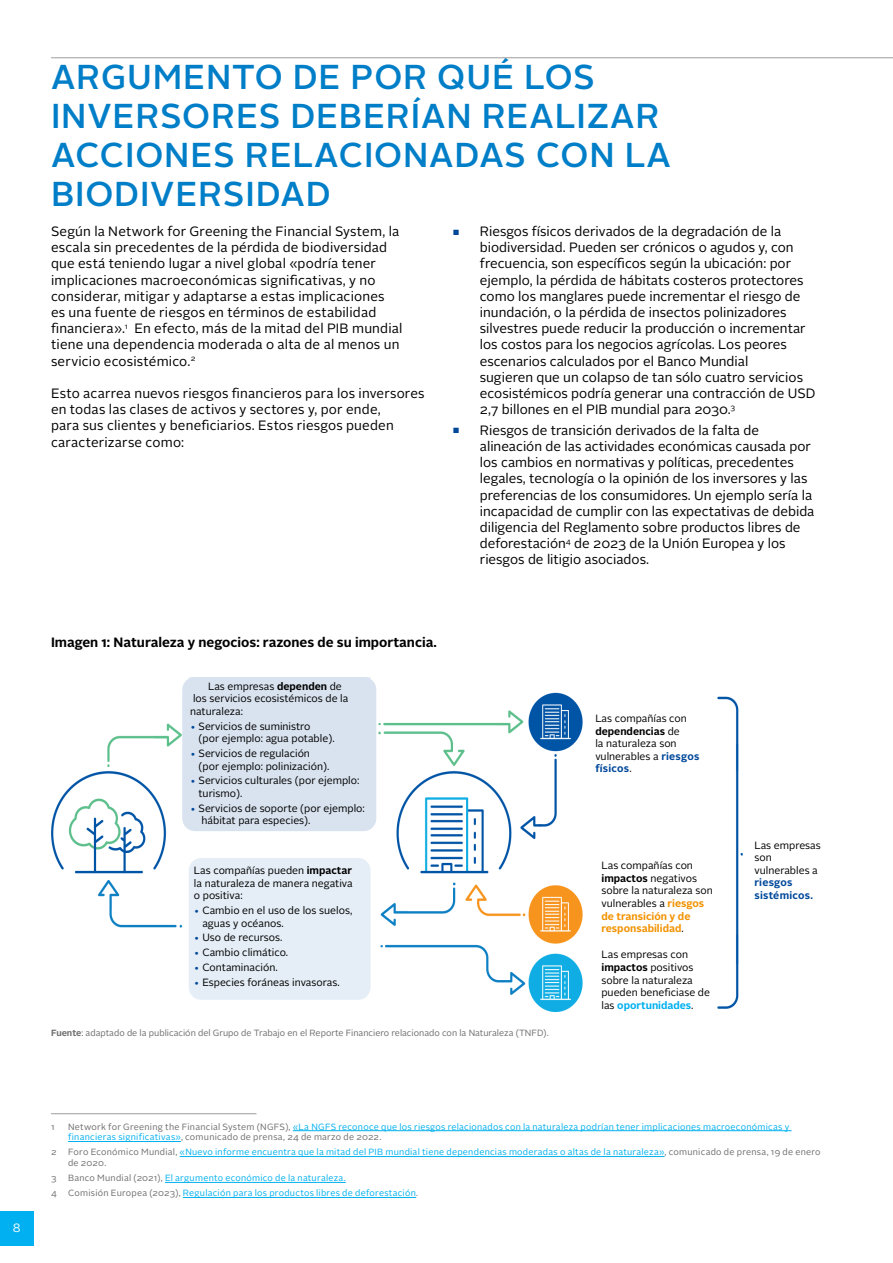
<style>
.page{position:relative;width:893px;height:1263px;background:#fff}
.page>*{position:absolute;margin:0;border:0;box-sizing:border-box;transform-origin:0 0}
.t1{font:500 34.5px/39px "Alright Sans";letter-spacing:.025em;color:#007ec7}
.t2{font:13.5px/16.2px "Alright Sans";color:#000}
.t3{font:700 13.5px "Alright Sans";color:#000}
.t4{font:12px "Alright Sans";color:#fff}
.t5{font:10.5px/12.6px "Alright Sans";color:#000}
.t6{font:700 10.5px/12.6px "Alright Sans";letter-spacing:.02em;color:#00489a}
.t7{font:9px/10.8px "Alright Sans";letter-spacing:.03em;color:#00b0f0}
.t8{font:9px "Alright Sans";color:#706f6f}
.s1{font-size:7.5px;color:#00489a}
.s2{font-weight:700}
.s3{color:#00489a}
.s4{font-weight:700;color:#00489a}
.s5{font-weight:700;color:#f39200}
.s6{font-weight:700;color:#00b0f0}
.s7{color:#706f6f}
</style>
<div class="page">
<hr style="left:51px;top:57px;width:842px;height:1px;background:#9d9d9c">
<div style="left:0;top:1212px;width:34px;height:34px;background:#00b0f0"></div>
<hr style="left:293px;top:1130px;width:499px;height:1px;background:#00b0f0">
<hr style="left:68px;top:1141px;width:113px;height:1px;background:#00b0f0">
<hr style="left:180px;top:1156px;width:485px;height:1px;background:#00b0f0">
<hr style="left:165px;top:1182px;width:181px;height:1px;background:#00b0f0">
<hr style="left:183px;top:1197px;width:233px;height:1px;background:#00b0f0">
<hr style="left:51px;top:1113px;width:206px;height:1px;background:#9d9d9c">
<img style="left:51px;top:677px;width:692px;height:334px">
<div style="left:182px;top:677px;width:194px;height:154px;background:#d9e3ef;border-radius:13px"></div>
<h1 class="t1" style="left:51px;top:58px;width:621px">ARGUMENTO DE POR QUÉ LOS<br>INVERSORES DEBERÍAN REALIZAR<br>ACCIONES RELACIONADAS CON LA<br>BIODIVERSIDAD</h1>
<p class="t2" style="left:51px;top:223px;width:353px">Según la Network for Greening the Financial System, la escala sin precedentes de la pérdida de biodiversidad que está teniendo lugar a nivel global «podría tener implicaciones macroeconómicas significativas, y no considerar, mitigar y adaptarse a estas implicaciones<br>es una fuente de riesgos en términos de estabilidad financiera».<sup>1</sup> En efecto, más de la mitad del PIB mundial tiene una dependencia moderada o alta de al menos un servicio ecosistémico.<sup>2</sup></p>
<p class="t2" style="left:51px;top:385px;width:375px">Esto acarrea nuevos riesgos financieros para los inversores en todas las clases de activos y sectores y, por ende,<br>para sus clientes y beneficiarios. Estos riesgos pueden caracterizarse como:</p>
<p class="t2" style="left:480px;top:223px;width:337px;text-indent:-27px"><span class="s1">■</span> Riesgos físicos derivados de la degradación de la biodiversidad. Pueden ser crónicos o agudos y, con frecuencia, son específicos según la ubicación: por ejemplo, la pérdida de hábitats costeros protectores como los manglares puede incrementar el riesgo de inundación, o la pérdida de insectos polinizadores silvestres puede reducir la producción o incrementar los costos para los negocios agrícolas. Los peores escenarios calculados por el Banco Mundial<br>sugieren que un colapso de tan sólo cuatro servicios ecosistémicos podría generar una contracción de USD 2,7 billones en el PIB mundial para 2030.<sup>3</sup></p>
<p class="t2" style="left:480px;top:422px;width:336px;text-indent:-27px"><span class="s1">■</span> Riesgos de transición derivados de la falta de alineación de las actividades económicas causada por los cambios en normativas y políticas, precedentes legales, tecnología o la opinión de los inversores y las preferencias de los consumidores. Un ejemplo sería la incapacidad de cumplir con las expectativas de debida diligencia del Reglamento sobre productos libres de deforestación<sup>4</sup> de 2023 de la Unión Europea y los riesgos de litigio asociados.</p>
<p class="t3" style="left:51px;top:632px;width:387px">Imagen 1: Naturaleza y negocios: razones de su importancia.</p>
<p class="t5" style="left:190px;top:680px;width:160px;text-indent:18px">Las empresas <span class="s2">dependen</span> de los servicios ecosistémicos de la naturaleza:</p>
<p class="t5" style="left:199px;top:720px;width:138px;text-indent:-8px"><span class="s3">•</span> Servicios de suministro<br>(por ejemplo: agua potable).</p>
<p class="t5" style="left:199px;top:747px;width:132px;text-indent:-8px"><span class="s3">•</span> Servicios de regulación (por ejemplo: polinización).</p>
<p class="t5" style="left:199px;top:774px;width:162px;text-indent:-8px"><span class="s3">•</span> Servicios culturales (por ejemplo: turismo).</p>
<p class="t5" style="left:202px;top:802px;width:165px;text-indent:-11px"><span class="s3">•</span> Servicios de soporte (por ejemplo: hábitat para especies).</p>
<p class="t5" style="left:194px;top:864px;width:160px;text-align:justify">Las compañías pueden <span class="s2">impactar </span>la naturaleza de manera negativa o positiva:</p>
<p class="t5" style="left:202px;top:904px;width:151px;text-indent:-8px"><span class="s3">•</span> Cambio en el uso de los suelos, aguas y océanos.</p>
<p class="t5" style="left:194px;top:932px;width:90px"><span class="s3">•</span> Uso de recursos.</p>
<p class="t5" style="left:194px;top:946px;width:96px"><span class="s3">•</span> Cambio climático.</p>
<p class="t5" style="left:194px;top:961px;width:85px"><span class="s3">•</span> Contaminación.</p>
<p class="t5" style="left:194px;top:976px;width:147px"><span class="s3">•</span> Especies foráneas invasoras.</p>
<p class="t5" style="left:595px;top:712px;width:106px">Las compañías con <span class="s2">dependencias</span> de<br>la naturaleza son vulnerables a <span class="s4">riesgos físicos</span>.</p>
<p class="t5" style="left:601px;top:859px;width:113px">Las compañías con <span class="s2">impactos</span> negativos sobre la naturaleza son vulnerables a <span class="s5">riesgos de transición y de responsabilidad</span>.</p>
<p class="t5" style="left:601px;top:949px;width:110px">Las empresas con <span class="s2">impactos</span> positivos sobre la naturaleza pueden beneficiase de las <span class="s6">oportunidades</span>.</p>
<p class="t5" style="left:754px;top:839px;width:68px">Las empresas son vulnerables a</p>
<p class="t6" style="left:754px;top:876px;width:60px">riesgos sistémicos.</p>
<p class="t8" style="left:51px;top:1027px;width:499px"><span class="s2">Fuente</span>: adaptado de la publicación del Grupo de Trabajo en el Reporte Financiero relacionado con la Naturaleza (TNFD).</p>
<p class="t4" style="left:13px;top:1220px;width:9px">8</p>
<p class="t8" style="left:51px;top:1120px;width:5px">1</p>
<p class="t7" style="left:68px;top:1121px;width:723px"><span class="s7">Network for Greening the Financial System (NGFS),</span> «La NGFS reconoce que los riesgos relacionados con la naturaleza podrían tener implicaciones macroeconómicas y financieras significativas»<span class="s7">, comunicado de prensa, 24 de marzo de 2022.</span></p>
<p class="t8" style="left:51px;top:1146px;width:7px">2</p>
<p class="t7" style="left:68px;top:1147px;width:754px"><span class="s7">Foro Económico Mundial,</span> «Nuevo informe encuentra que la mitad del PIB mundial tiene dependencias moderadas o altas de la naturaleza»<span class="s7">, comunicado de prensa, 19 de enero de 2020.</span></p>
<p class="t8" style="left:51px;top:1172px;width:7px">3</p>
<p class="t7" style="left:68px;top:1173px;width:279px"><span class="s7">Banco Mundial (2021),</span> El argumento económico de la naturaleza.</p>
<p class="t8" style="left:51px;top:1187px;width:7px">4</p>
<p class="t7" style="left:68px;top:1188px;width:352px"><span class="s7">Comisión Europea (2023),</span> Regulación para los productos libres de deforestación<span class="s7">.</span></p>
</div>
